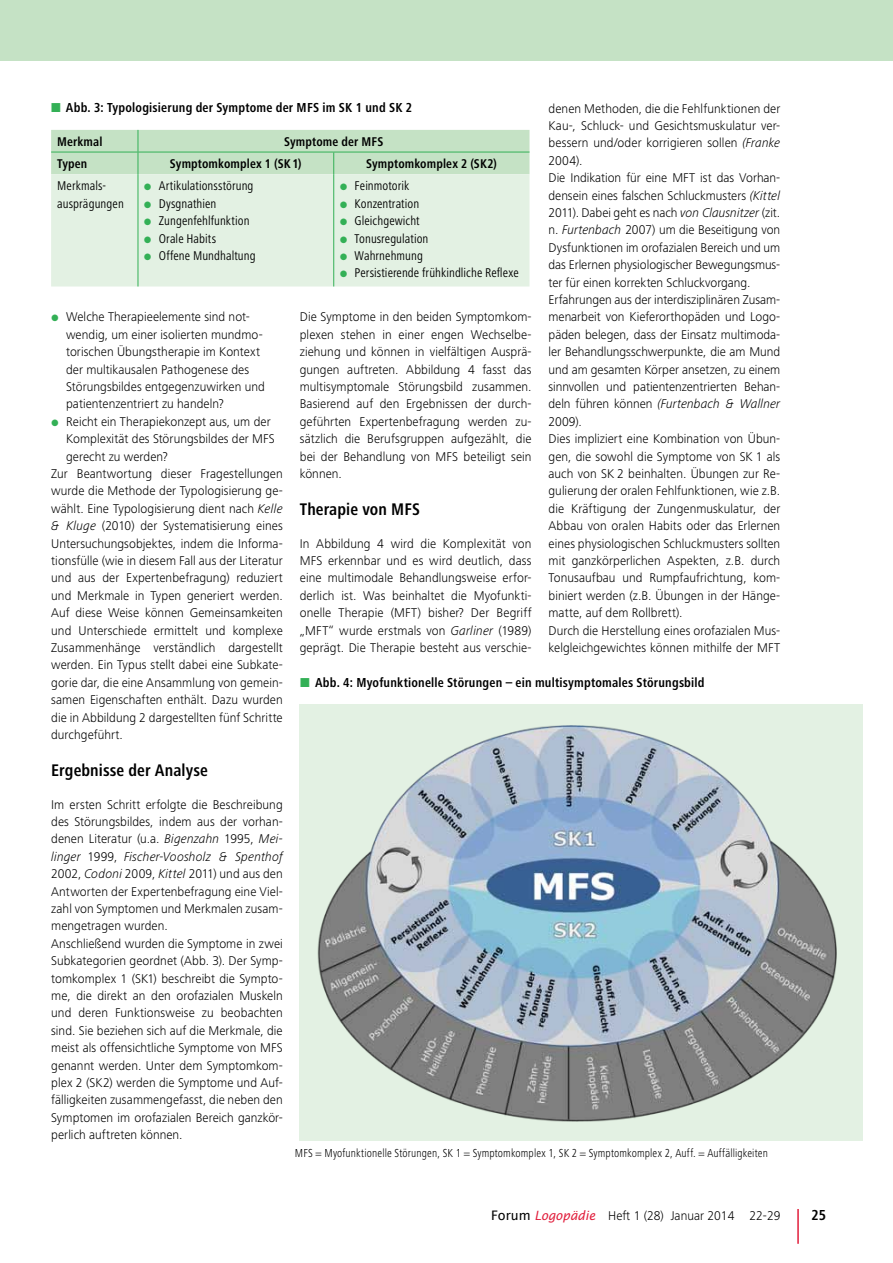
<style>
.page{position:relative;width:893px;height:1263px;background:#fff}
.page>*{position:absolute;margin:0;border:0;box-sizing:border-box;transform-origin:0 0}
.t1{font:700 condensed 17.4px "Frutiger Next LT";letter-spacing:.005em;color:#000}
.t2{font:700 condensed 15px "Frutiger Next LT";color:#000}
.t3{font:700 condensed 13.5px "Frutiger Next LT";letter-spacing:.015em;color:#000}
.t4{font:300 13.2px/17.4px "Frutiger Next LT";letter-spacing:.005em;color:#000}
.t5{font:condensed 13.2px/17.4px "Frutiger Next LT";letter-spacing:.005em;color:#000}
.t6{font:700 condensed 13.2px "Frutiger Next LT";letter-spacing:.01em;color:#000}
.t7{font:300 condensed 12px "Frutiger Next LT";letter-spacing:.01em;color:#000}
.s1{font-style:italic}
.s2{font-family:"Lucida Sans Unicode";font-weight:400}
.s3{font-family:"Lucida Sans";font-weight:400;font-style:italic;font-size:12.75px;color:#e11e3c}
</style>
<div class="page">
<hr style="left:797px;top:1209px;width:2px;height:35px;background:#e11e3c">
<div style="left:0;top:0;width:893px;height:61px;background:#c5e2c5"></div>
<div style="left:299px;top:704px;width:564px;height:437px;background:#e3f1e3"></div>
<img style="left:317px;top:725px;width:519px;height:397px">
<div style="left:51px;top:174px;width:478px;height:112px;background:#e3f1e3"></div>
<div style="left:51px;top:130px;width:478px;height:44px;background:#c5e2c5"></div>
<hr style="left:138px;top:174px;width:1px;height:112px;background:#33b056">
<hr style="left:333px;top:174px;width:1px;height:112px;background:#33b056">
<svg style="left:145px;top:184px;width:6px;height:6px"></svg>
<svg style="left:145px;top:201px;width:6px;height:7px"></svg>
<svg style="left:145px;top:219px;width:6px;height:6px"></svg>
<svg style="left:145px;top:236px;width:6px;height:7px"></svg>
<svg style="left:145px;top:253px;width:6px;height:7px"></svg>
<svg style="left:340px;top:184px;width:7px;height:6px"></svg>
<svg style="left:340px;top:201px;width:7px;height:7px"></svg>
<svg style="left:340px;top:219px;width:7px;height:6px"></svg>
<svg style="left:340px;top:236px;width:7px;height:7px"></svg>
<svg style="left:340px;top:253px;width:7px;height:7px"></svg>
<svg style="left:340px;top:271px;width:7px;height:6px"></svg>
<p class="t3" style="left:66px;top:100px;width:348px">Abb. 3: Typologisierung der Symptome der MFS im SK 1 und SK 2</p>
<p class="t4" style="left:549px;top:99px;width:233px">denen Methoden, die die Fehlfunktionen der Kau-, Schluck- und Gesichtsmuskulatur ver&shy;bessern und/oder korrigieren sollen <span class="s1">(Franke </span>2004).<br>Die Indikation für eine MFT ist das Vorhan&shy;densein eines falschen Schluckmusters <span class="s1">(Kittel </span>2011). Dabei geht es nach <span class="s1">von Clausnitzer</span> (zit. n. <span class="s1">Furtenbach</span> 2007) um die Beseitigung von Dysfunktionen im orofazialen Bereich und um das Erlernen physiologischer Bewegungsmus&shy;ter für einen korrekten Schluckvorgang.<br>Erfahrungen aus der interdisziplinären Zusam&shy;menarbeit von Kieferorthopäden und Logo&shy;päden belegen, dass der Einsatz multimoda&shy;ler Behandlungsschwerpunkte, die am Mund und am gesamten Körper ansetzen, zu einem sinnvollen und patientenzentrierten Behan&shy;deln führen können <span class="s1">(Furtenbach &amp; Wallner </span>2009).<br>Dies impliziert eine Kombination von Übun&shy;gen, die sowohl die Symptome von SK 1 als auch von SK 2 beinhalten. Übungen zur Re&shy;gulierung der oralen Fehlfunktionen, wie z.B. die Kräftigung der Zungenmuskulatur, der Abbau von oralen Habits oder das Erlernen eines physiologischen Schluckmusters sollten mit ganzkörperlichen Aspekten, z.B. durch Tonusaufbau und Rumpfaufrichtung, kom&shy;biniert werden (z.B. Übungen in der Hänge&shy;matte, auf dem Rollbrett).<br>Durch die Herstellung eines orofazialen Mus&shy;kelgleichgewichtes können mithilfe der MFT</p>
<p class="t6" style="left:57px;top:134px;width:47px">Merkmal</p>
<p class="t6" style="left:284px;top:134px;width:101px">Symptome der MFS</p>
<p class="t6" style="left:57px;top:156px;width:32px">Typen</p>
<p class="t6" style="left:170px;top:156px;width:133px">Symptomkomplex 1 (SK1)</p>
<p class="t6" style="left:366px;top:156px;width:132px">Symptomkomplex 2 (SK2)</p>
<p class="t5" style="left:57px;top:177px;width:68px">Merkmals&shy;ausprägungen</p>
<p class="t5" style="left:159px;top:177px;width:98px">Artikulationsstörung<br>Dysgnathien<br>Zungenfehlfunktion<br>Orale Habits<br>Offene Mundhaltung</p>
<p class="t5" style="left:355px;top:177px;width:166px">Feinmotorik<br>Konzentration<br>Gleichgewicht<br>Tonusregulation<br>Wahrnehmung<br>Persistierende frühkindliche Reflexe</p>
<p class="t4" style="left:300px;top:308px;width:233px;text-align:justify">Die Symptome in den beiden Symptomkom&shy;plexen stehen in einer engen Wechselbe&shy;ziehung und können in vielfältigen Ausprä&shy;gungen auftreten. Abbildung 4 fasst das multisymptomale Störungsbild zusammen.<br>Basierend auf den Ergebnissen der durch&shy;geführten Expertenbefragung werden zu&shy;sätzlich die Berufsgruppen aufgezählt, die bei der Behandlung von MFS beteiligt sein können.</p>
<h1 class="t1" style="left:300px;top:499px;width:122px">Therapie von MFS</h1>
<p class="t4" style="left:300px;top:534px;width:233px;text-align:justify">In Abbildung 4 wird die Komplexität von MFS erkennbar und es wird deutlich, dass eine multimodale Behandlungsweise erfor&shy;derlich ist. Was beinhaltet die Myofunkti&shy;onelle Therapie (MFT) bisher? Der Begriff „MFT“ wurde erstmals von <span class="s1">Garliner</span> (1989) geprägt. Die Therapie besteht aus verschie-</p>
<p class="t4" style="left:66px;top:308px;width:185px">Welche Therapieelemente sind not-</p>
<p class="t4" style="left:66px;top:326px;width:198px">wendig, um einer isolierten mundmo-</p>
<p class="t4" style="left:66px;top:343px;width:195px">torischen Übungstherapie im Kontext</p>
<p class="t4" style="left:66px;top:360px;width:185px">der multikausalen Pathogenese des</p>
<p class="t4" style="left:66px;top:378px;width:200px">Störungsbildes entgegenzuwirken und</p>
<p class="t4" style="left:66px;top:395px;width:159px">patientenzentriert zu handeln?</p>
<p class="t4" style="left:66px;top:413px;width:206px">Reicht ein Therapiekonzept aus, um der</p>
<p class="t4" style="left:66px;top:430px;width:210px">Komplexität des Störungsbildes der MFS</p>
<p class="t4" style="left:66px;top:447px;width:103px">gerecht zu werden?</p>
<p class="t4" style="left:51px;top:465px;width:233px">Zur Beantwortung dieser Fragestellungen</p>
<p class="t4" style="left:51px;top:482px;width:233px">wurde die Methode der Typologisierung ge-</p>
<p class="t4" style="left:51px;top:500px;width:233px">wählt. Eine Typologisierung dient nach <span class="s1">Kelle</span></p>
<p class="t4" style="left:51px;top:517px;width:233px"><span class="s1">&amp; Kluge</span> (2010) der Systematisierung eines</p>
<p class="t4" style="left:51px;top:534px;width:233px">Untersuchungsobjektes, indem die Informa-</p>
<p class="t4" style="left:51px;top:552px;width:233px">tionsfülle (wie in diesem Fall aus der Literatur</p>
<p class="t4" style="left:51px;top:569px;width:233px">und aus der Expertenbefragung) reduziert</p>
<p class="t4" style="left:51px;top:587px;width:233px">und Merkmale in Typen generiert werden.</p>
<p class="t4" style="left:51px;top:604px;width:233px">Auf diese Weise können Gemeinsamkeiten</p>
<p class="t4" style="left:51px;top:621px;width:233px">und Unterschiede ermittelt und komplexe</p>
<p class="t4" style="left:51px;top:639px;width:233px">Zusammenhänge verständlich dargestellt</p>
<p class="t4" style="left:51px;top:656px;width:233px">werden. Ein Typus stellt dabei eine Subkate-</p>
<p class="t4" style="left:51px;top:674px;width:233px">gorie dar, die eine Ansammlung von gemein-</p>
<p class="t4" style="left:51px;top:691px;width:233px">samen Eigenschaften enthält. Dazu wurden</p>
<p class="t4" style="left:51px;top:709px;width:233px">die in Abbildung 2 dargestellten fünf Schritte</p>
<p class="t4" style="left:51px;top:726px;width:73px">durchgeführt.</p>
<h1 class="t1" style="left:51px;top:760px;width:158px">Ergebnisse der Analyse</h1>
<p class="t4" style="left:51px;top:795px;width:233px">Im ersten Schritt erfolgte die Beschreibung des Störungsbildes, indem aus der vorhan&shy;denen Literatur (u.a. <span class="s1">Bigenzahn</span> 1995, <span class="s1">Mei&shy;linger</span> 1999, <span class="s1">Fischer-Voosholz &amp; Spenthof </span>2002, <span class="s1">Codoni</span> 2009, <span class="s1">Kittel</span> 2011) und aus den Antworten der Expertenbefragung eine Viel&shy;zahl von Symptomen und Merkmalen zusam&shy;mengetragen wurden.<br>Anschließend wurden die Symptome in zwei Subkategorien geordnet (Abb. 3). Der Symp&shy;tomkomplex 1 (SK1) beschreibt die Sympto&shy;me, die direkt an den orofazialen Muskeln und deren Funktionsweise zu beobachten sind. Sie beziehen sich auf die Merkmale, die meist als offensichtliche Symptome von MFS genannt werden. Unter dem Symptomkom&shy;plex 2 (SK2) werden die Symptome und Auf&shy;fälligkeiten zusammengefasst, die neben den Symptomen im orofazialen Bereich ganzkör&shy;perlich auftreten können.</p>
<p class="t3" style="left:315px;top:675px;width:391px">Abb. 4: Myofunktionelle Störungen – ein multisymptomales Störungsbild</p>
<p class="t7" style="left:295px;top:1146px;width:475px">MFS = Myofunktionelle Störungen, SK 1 = Symptomkomplex 1, SK 2 = Symptomkomplex 2, Auff. = Auffälligkeiten</p>
<p class="t4" style="left:491px;top:1206px;width:291px"><span class="s2">Forum</span> <span class="s3">Logopädie</span> Heft 1 (28) Januar 2014 22-29</p>
<p class="t2" style="left:811px;top:1206px;width:16px">25</p>
</div>
